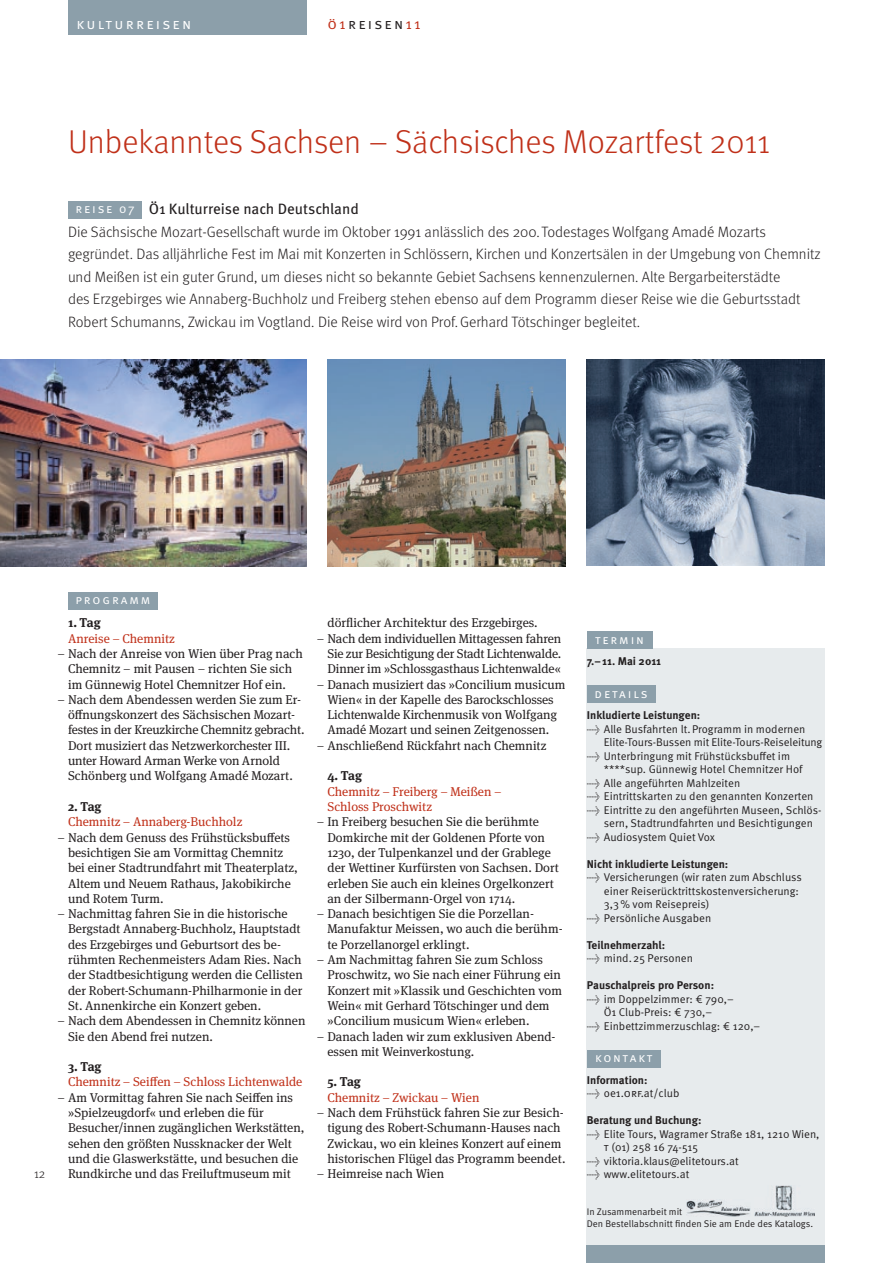
<style>
.page{position:relative;width:893px;height:1263px;background:#fff}
.page>*{position:absolute;margin:0;border:0;box-sizing:border-box;transform-origin:0 0}
.t1{font:300 33px "Meta";color:#c03019}
.t2{font:300 15px/22.5px "Meta";color:#231f20}
.t3{font:15px "Meta Pro";letter-spacing:-.005em;color:#231f20}
.t4{font:15px "Meta Pro";letter-spacing:.15em;color:#fff}
.t5{font:15px "Meta Pro";letter-spacing:.15em;color:#231f20}
.t6{font:12.75px/15.3px "Meta Serif Pro";color:#231f20}
.t7{font:12.75px/15.3px "Meta Serif Pro";color:#c03019}
.t8{font:12.75px "Meta Pro";letter-spacing:.145em;color:#fff}
.t9{font:700 12.75px "Meta Serif Pro";letter-spacing:-.02em;color:#231f20}
.t10{font:300 12.75px "Meta";color:#231f20}
.t11{font:11.25px/13.5px "Meta Pro";color:#231f20}
.t12{font:700 11.25px "Meta Pro";color:#231f20}
.t13{font:9.6px/12px "Meta Pro";color:#231f20}
.s1{color:#c03019}
</style>
<div class="page">
<div style="left:68px;top:592px;width:90px;height:17px;background:#8c9faa"></div>
<div style="left:68px;top:0;width:238px;height:34px;background:#8c9faa"></div>
<div style="left:587px;top:648px;width:238px;height:615px;background:#e7ebed"></div>
<div style="left:587px;top:1246px;width:238px;height:17px;background:#8c9faa"></div>
<div style="left:68px;top:201px;width:74px;height:17px;background:#8c9faa"></div>
<div style="left:587px;top:1050px;width:74px;height:17px;background:#8c9faa"></div>
<div style="left:587px;top:631px;width:65px;height:17px;background:#8c9faa"></div>
<div style="left:587px;top:685px;width:68px;height:17px;background:#8c9faa"></div>
<img style="left:686px;top:1200px;width:64px;height:16px">
<img style="left:0;top:360px;width:306px;height:206px">
<img style="left:587px;top:360px;width:238px;height:205px">
<img style="left:755px;top:1185px;width:60px;height:31px">
<img style="left:327px;top:360px;width:239px;height:206px">
<p class="t4" style="left:77px;top:15px;width:116px">kulturreisen</p>
<p class="t5" style="left:327px;top:14px;width:95px"><span class="s1">ö1</span>reisen<span class="s1">11</span></p>
<h1 class="t1" style="left:68px;top:123px;width:703px">Unbekanntes Sachsen – Sächsisches Mozartfest 2011</h1>
<p class="t3" style="left:149px;top:200px;width:212px">Ö1 Kulturreise nach Deutschland</p>
<p class="t2" style="left:68px;top:220px;width:754px">Die Sächsische Mozart-Gesellschaft wurde im Oktober 1991 anlässlich des 200.Todestages Wolfgang Amadé Mozarts gegründet. Das alljährliche Fest im Mai mit Konzerten in Schlössern, Kirchen und Konzertsälen in der Umgebung von Chemnitz und Meißen ist ein guter Grund, um dieses nicht so bekannte Gebiet Sachsens kennenzulernen. Alte Bergarbeiterstädte<br>des Erzgebirges wie Annaberg-Buchholz und Freiberg stehen ebenso auf dem Programm dieser Reise wie die Geburtsstadt Robert Schumanns, Zwickau im Vogtland. Die Reise wird von Prof.Gerhard Tötschinger begleitet.</p>
<p class="t8" style="left:75px;top:201px;width:61px">reise 07</p>
<p class="t10" style="left:34px;top:1166px;width:13px">12</p>
<p class="t8" style="left:75px;top:592px;width:76px">programm</p>
<p class="t9" style="left:68px;top:613px;width:34px">1. Tag</p>
<p class="t7" style="left:68px;top:630px;width:108px">Anreise – Chemnitz</p>
<p class="t6" style="left:57px;top:645px;width:247px;text-align:center">– Nach der Anreise von Wien über Prag nach<br>Chemnitz – mit Pausen – richten Sie sich<br>im Günnewig Hotel Chemnitzer Hof ein.</p>
<p class="t6" style="left:68px;top:691px;width:238px;text-indent:-11px">– Nach dem Abendessen werden Sie zum Er&shy;öffnungskonzert des Sächsischen Mozart&shy;festes in der Kreuzkirche Chemnitz gebracht.<br>Dort musiziert das Netzwerkorchester III. unter Howard Arman Werke von Arnold Schönberg und Wolfgang Amadé Mozart.</p>
<p class="t9" style="left:68px;top:796px;width:35px">2. Tag</p>
<p class="t7" style="left:68px;top:813px;width:176px">Chemnitz – Annaberg-Buchholz</p>
<p class="t6" style="left:68px;top:829px;width:231px;text-indent:-11px">– Nach dem Genuss des Frühstücksbuffets besichtigen Sie am Vormittag Chemnitz bei einer Stadtrundfahrt mit Theaterplatz, Altem und Neuem Rathaus, Jakobikirche und Rotem Turm.</p>
<p class="t6" style="left:68px;top:905px;width:236px;text-indent:-11px">– Nachmittag fahren Sie in die historische Bergstadt Annaberg-Buchholz, Hauptstadt des Erzgebirges und Geburtsort des be&shy;rühmten Rechenmeisters Adam Ries. Nach der Stadtbesichtigung werden die Cellisten der Robert-Schumann-Philharmonie in der St. Annenkirche ein Konzert geben.</p>
<p class="t6" style="left:68px;top:1012px;width:239px;text-indent:-11px">– Nach dem Abendessen in Chemnitz können<br>Sie den Abend frei nutzen.</p>
<p class="t9" style="left:68px;top:1056px;width:35px">3. Tag</p>
<p class="t7" style="left:68px;top:1074px;width:236px">Chemnitz – Seiffen – Schloss Lichtenwalde</p>
<p class="t6" style="left:68px;top:1089px;width:238px;text-indent:-11px">– Am Vormittag fahren Sie nach Seiffen ins »Spielzeugdorf« und erleben die für Besucher/innen zugänglichen Werkstätten, sehen den größten Nussknacker der Welt und die Glaswerkstätte, und besuchen die Rundkirche und das Freiluftmuseum mit</p>
<p class="t6" style="left:327px;top:615px;width:212px">dörflicher Architektur des Erzgebirges.</p>
<p class="t6" style="left:327px;top:630px;width:235px;text-align:justify;text-indent:-11px">– Nach dem individuellen Mittagessen fahren Sie zur Besichtigung der Stadt Lichtenwalde.<br>Dinner im »Schlossgasthaus Lichtenwalde«</p>
<p class="t6" style="left:317px;top:676px;width:250px;text-align:center">– Danach musiziert das »Concilium musicum Wien« in der Kapelle des Barockschlosses Lichtenwalde Kirchenmusik von Wolfgang Amadé Mozart und seinen Zeitgenossen.</p>
<p class="t6" style="left:317px;top:737px;width:231px">– Anschließend Rückfahrt nach Chemnitz</p>
<p class="t9" style="left:327px;top:766px;width:36px">4. Tag</p>
<p class="t7" style="left:327px;top:783px;width:176px">Chemnitz – Freiberg – Meißen –<br>Schloss Proschwitz</p>
<p class="t6" style="left:327px;top:813px;width:233px;text-indent:-11px">– In Freiberg besuchen Sie die berühmte Domkirche mit der Goldenen Pforte von 1230, der Tulpenkanzel und der Grablege der Wettiner Kurfürsten von Sachsen. Dort erleben Sie auch ein kleines Orgelkonzert an der Silbermann-Orgel von 1714.</p>
<p class="t6" style="left:327px;top:905px;width:237px;text-indent:-11px">– Danach besichtigen Sie die Porzellan-<br>Manufaktur Meissen, wo auch die berühm&shy;te Porzellanorgel erklingt.</p>
<p class="t6" style="left:327px;top:951px;width:236px;text-indent:-11px">– Am Nachmittag fahren Sie zum Schloss Proschwitz, wo Sie nach einer Führung ein Konzert mit »Klassik und Geschichten vom Wein« mit Gerhard Tötschinger und dem »Concilium musicum Wien« erleben.</p>
<p class="t6" style="left:327px;top:1028px;width:230px;text-indent:-11px">– Danach laden wir zum exklusiven Abend&shy;essen mit Weinverkostung.</p>
<p class="t9" style="left:327px;top:1072px;width:35px">5. Tag</p>
<p class="t7" style="left:327px;top:1089px;width:154px">Chemnitz – Zwickau – Wien</p>
<p class="t6" style="left:327px;top:1104px;width:240px;text-indent:-11px">– Nach dem Frühstück fahren Sie zur Besich&shy;tigung des Robert-Schumann-Hauses nach Zwickau, wo ein kleines Konzert auf einem historischen Flügel das Programm beendet.</p>
<p class="t6" style="left:317px;top:1165px;width:129px">– Heimreise nach Wien</p>
<p class="t8" style="left:595px;top:631px;width:51px">termin</p>
<p class="t12" style="left:587px;top:654px;width:76px">7.–11. Mai 2011</p>
<p class="t8" style="left:594px;top:685px;width:55px">details</p>
<p class="t12" style="left:587px;top:708px;width:115px">Inkludierte Leistungen:</p>
<p class="t11" style="left:604px;top:722px;width:220px;text-indent:-17px">→ Alle Busfahrten lt.Programm in modernen<br>Elite-Tours-Bussen mit Elite-Tours-Reiseleitung</p>
<p class="t11" style="left:604px;top:749px;width:201px;text-indent:-17px">→ Unterbringung mit Frühstücksbuffet im ****sup. Günnewig Hotel Chemnitzer Hof</p>
<p class="t11" style="left:587px;top:776px;width:155px">→ Alle angeführten Mahlzeiten</p>
<p class="t11" style="left:587px;top:790px;width:228px">→ Eintrittskarten zu den genannten Konzerten</p>
<p class="t11" style="left:604px;top:803px;width:219px;text-indent:-17px">→ Eintritte zu den angeführten Museen, Schlös&shy;sern, Stadtrundfahrten und Besichtigungen</p>
<p class="t11" style="left:587px;top:830px;width:130px">→ Audiosystem Quiet Vox</p>
<p class="t12" style="left:587px;top:857px;width:143px">Nicht inkludierte Leistungen:</p>
<p class="t11" style="left:604px;top:871px;width:200px;text-indent:-17px">→ Versicherungen (wir raten zum Abschluss einer Reiserücktrittskostenversicherung:<br>3,3% vom Reisepreis)</p>
<p class="t11" style="left:587px;top:911px;width:126px">→ Persönliche Ausgaben</p>
<p class="t12" style="left:587px;top:938px;width:80px">Teilnehmerzahl:</p>
<p class="t11" style="left:587px;top:952px;width:108px">→ mind.25 Personen</p>
<p class="t12" style="left:587px;top:978px;width:129px">Pauschalpreis pro Person:</p>
<p class="t11" style="left:587px;top:992px;width:148px;text-align:center">→ im Doppelzimmer: € 790,–<br>Ö1 Club-Preis: € 730,–</p>
<p class="t11" style="left:587px;top:1019px;width:175px">→ Einbettzimmerzuschlag: € 120,–</p>
<p class="t8" style="left:595px;top:1050px;width:59px">kontakt</p>
<p class="t12" style="left:587px;top:1073px;width:62px">Information:</p>
<p class="t11" style="left:587px;top:1087px;width:94px">→ oe1.orf.at/club</p>
<p class="t12" style="left:587px;top:1113px;width:116px">Beratung und Buchung:</p>
<p class="t11" style="left:604px;top:1127px;width:217px;text-indent:-17px">→ Elite Tours, Wagramer Straße 181, 1210 Wien,<br>T (01) 258 16 74-515</p>
<p class="t11" style="left:587px;top:1154px;width:153px">→ viktoria.klaus@elitetours.at</p>
<p class="t11" style="left:587px;top:1168px;width:104px">→ www.elitetours.at</p>
<p class="t13" style="left:587px;top:1206px;width:228px">In Zusammenarbeit mit<br>Den Bestellabschnitt finden Sie am Ende des Katalogs.</p>
</div>
